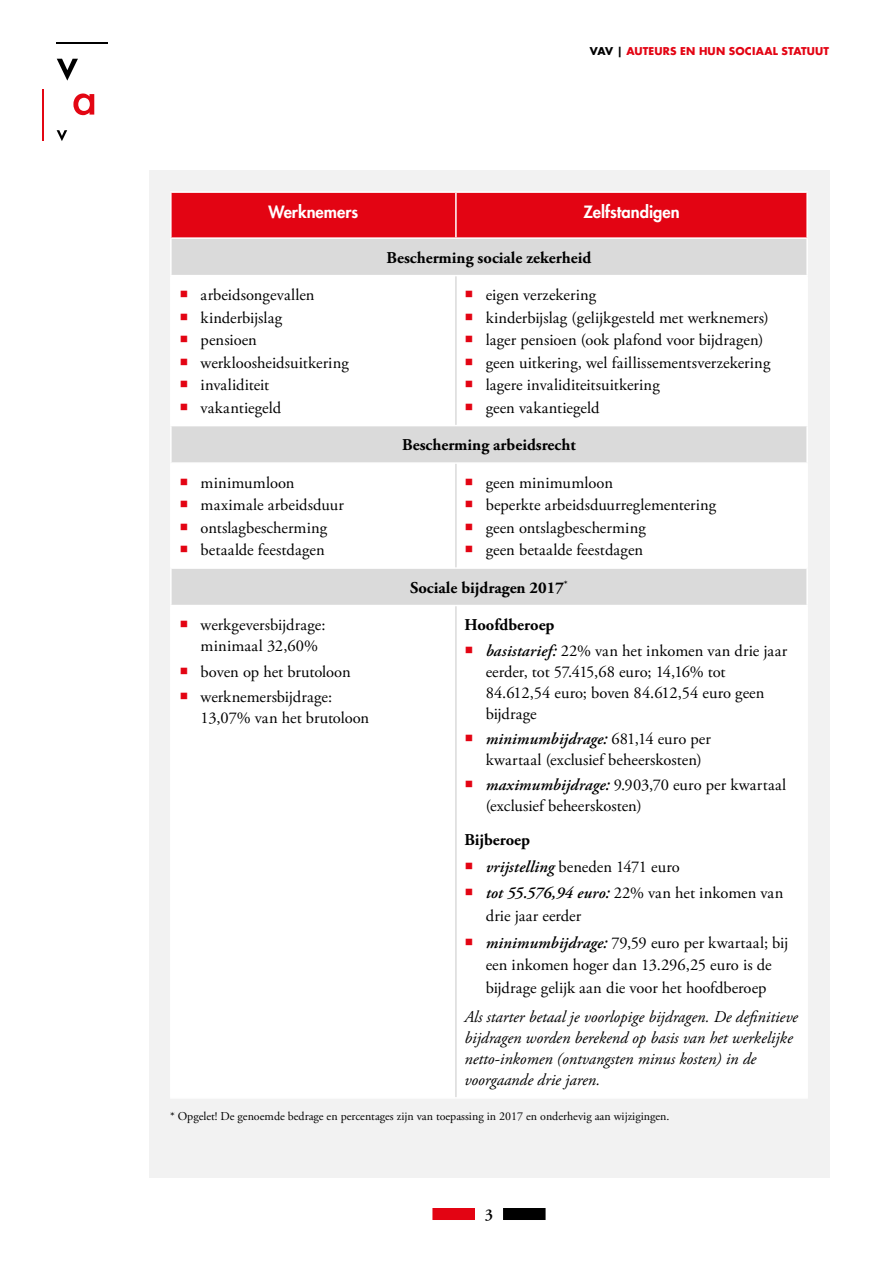
<style>
.page{position:relative;width:893px;height:1263px;background:#fff}
.page>*{position:absolute;margin:0;border:0;box-sizing:border-box;transform-origin:0 0}
.t1{font:16.5px/21px "Adobe Garamond Pro";letter-spacing:.005em;color:#000}
.t2{font:italic 16.5px/21px "Adobe Garamond Pro";color:#000}
.t3{font:700 16.5px "Adobe Garamond Pro";color:#000}
.t4{font:800 16.5px "Futura Std";color:#fff}
.t5{font:600 16.5px "Adobe Garamond Pro";color:#000}
.t6{font:12px "Adobe Garamond Pro";color:#000}
.t7{font:700 10.5px "Futura Std";letter-spacing:.015em;color:#e30413}
.s1{color:#000}
.s2{color:#e30413}
.s3{font-weight:600;font-style:italic}
</style>
<div class="page">
<svg style="left:57px;top:130px;width:10px;height:11px"></svg>
<svg style="left:73px;top:93px;width:21px;height:22px"></svg>
<svg style="left:57px;top:59px;width:21px;height:22px"></svg>
<hr style="left:57px;top:43px;width:51px;height:1px;background:#000">
<hr style="left:43px;top:89px;width:1px;height:52px;background:#e30613">
<div style="left:503px;top:1208px;width:43px;height:12px;background:#000"></div>
<div style="left:432px;top:1208px;width:43px;height:12px;background:#e30413"></div>
<div style="left:149px;top:170px;width:680px;height:1008px;background:#f2f2f2"></div>
<div style="left:172px;top:193px;width:634px;height:44px;background:#e30413"></div>
<div style="left:172px;top:239px;width:634px;height:36px;background:#dadada"></div>
<svg style="left:172px;top:276px;width:634px;height:821px;fill:#fff"></svg>
<hr style="left:170px;top:191px;width:286px;height:2px;background:#fff">
<hr style="left:170px;top:193px;width:2px;height:44px;background:#fff">
<hr style="left:456px;top:191px;width:352px;height:2px;background:#fff">
<hr style="left:455px;top:193px;width:2px;height:44px;background:#fff">
<hr style="left:806px;top:193px;width:2px;height:44px;background:#fff">
<hr style="left:170px;top:237px;width:286px;height:2px;background:#fff">
<hr style="left:170px;top:239px;width:2px;height:36px;background:#fff">
<hr style="left:456px;top:237px;width:352px;height:2px;background:#fff">
<hr style="left:806px;top:239px;width:2px;height:36px;background:#fff">
<hr style="left:170px;top:275px;width:286px;height:1px;background:#fff">
<hr style="left:170px;top:276px;width:2px;height:149px;background:#fff">
<hr style="left:456px;top:275px;width:352px;height:1px;background:#fff">
<hr style="left:806px;top:276px;width:2px;height:149px;background:#fff">
<hr style="left:170px;top:425px;width:286px;height:1px;background:#fff">
<hr style="left:170px;top:426px;width:2px;height:36px;background:#fff">
<hr style="left:456px;top:425px;width:352px;height:1px;background:#fff">
<hr style="left:806px;top:426px;width:2px;height:36px;background:#fff">
<hr style="left:170px;top:462px;width:286px;height:2px;background:#fff">
<hr style="left:170px;top:464px;width:2px;height:103px;background:#fff">
<hr style="left:456px;top:462px;width:352px;height:2px;background:#fff">
<hr style="left:806px;top:464px;width:2px;height:103px;background:#fff">
<hr style="left:170px;top:567px;width:286px;height:2px;background:#fff">
<hr style="left:170px;top:569px;width:2px;height:36px;background:#fff">
<hr style="left:456px;top:567px;width:352px;height:2px;background:#fff">
<hr style="left:806px;top:569px;width:2px;height:36px;background:#fff">
<hr style="left:170px;top:605px;width:286px;height:1px;background:#fff">
<hr style="left:170px;top:606px;width:2px;height:491px;background:#fff">
<hr style="left:456px;top:605px;width:352px;height:1px;background:#fff">
<hr style="left:806px;top:606px;width:2px;height:491px;background:#fff">
<hr style="left:170px;top:1097px;width:286px;height:1px;background:#fff">
<hr style="left:456px;top:1097px;width:352px;height:1px;background:#fff">
<hr style="left:455px;top:276px;width:2px;height:149px;background:#dadada">
<hr style="left:455px;top:464px;width:2px;height:103px;background:#dadada">
<hr style="left:455px;top:606px;width:2px;height:491px;background:#dadada">
<p class="t7" style="left:590px;top:44px;width:241px"><span class="s1">VAV |</span> AUTEURS EN HUN SOCIAAL STATUUT</p>
<p class="t4" style="left:269px;top:202px;width:91px">Werknemers</p>
<p class="t4" style="left:583px;top:202px;width:98px">Zelfstandigen</p>
<p class="t3" style="left:387px;top:248px;width:206px">Bescherming sociale zekerheid</p>
<p class="t1" style="left:179px;top:285px;width:137px"><span class="s2">○</span> arbeidsongevallen</p>
<p class="t1" style="left:179px;top:308px;width:104px"><span class="s2">○</span> kinderbijslag</p>
<p class="t1" style="left:179px;top:330px;width:79px"><span class="s2">○</span> pensioen</p>
<p class="t1" style="left:179px;top:353px;width:171px"><span class="s2">○</span> werkloosheidsuitkering</p>
<p class="t1" style="left:179px;top:375px;width:91px"><span class="s2">○</span> invaliditeit</p>
<p class="t1" style="left:179px;top:398px;width:103px"><span class="s2">○</span> vakantiegeld</p>
<p class="t1" style="left:464px;top:285px;width:133px"><span class="s2">○</span> eigen verzekering</p>
<p class="t1" style="left:464px;top:308px;width:306px"><span class="s2">○</span> kinderbijslag (gelijkgesteld met werknemers)</p>
<p class="t1" style="left:464px;top:330px;width:301px"><span class="s2">○</span> lager pensioen (ook plafond voor bijdragen)</p>
<p class="t1" style="left:464px;top:353px;width:307px"><span class="s2">○</span> geen uitkering, wel faillissementsverzekering</p>
<p class="t1" style="left:464px;top:375px;width:197px"><span class="s2">○</span> lagere invaliditeitsuitkering</p>
<p class="t1" style="left:464px;top:398px;width:137px"><span class="s2">○</span> geen vakantiegeld</p>
<p class="t3" style="left:402px;top:435px;width:175px">Bescherming arbeidsrecht</p>
<p class="t1" style="left:179px;top:473px;width:117px"><span class="s2">○</span> minimumloon</p>
<p class="t1" style="left:179px;top:495px;width:166px"><span class="s2">○</span> maximale arbeidsduur</p>
<p class="t1" style="left:179px;top:518px;width:149px"><span class="s2">○</span> ontslagbescherming</p>
<p class="t1" style="left:179px;top:540px;width:147px"><span class="s2">○</span> betaalde feestdagen</p>
<p class="t1" style="left:464px;top:473px;width:150px"><span class="s2">○</span> geen minimumloon</p>
<p class="t1" style="left:464px;top:495px;width:253px"><span class="s2">○</span> beperkte arbeidsduurreglementering</p>
<p class="t1" style="left:464px;top:518px;width:183px"><span class="s2">○</span> geen ontslagbescherming</p>
<p class="t1" style="left:464px;top:540px;width:180px"><span class="s2">○</span> geen betaalde feestdagen</p>
<p class="t3" style="left:410px;top:578px;width:159px">Sociale bijdragen 2017<sup>*</sup></p>
<p class="t3" style="left:464px;top:615px;width:92px">Hoofdberoep</p>
<p class="t1" style="left:486px;top:640px;width:303px;text-indent:-21px"><span class="s2">○</span> <span class="s3">basistarief:</span> 22% van het inkomen van drie jaar eerder, tot 57.415,68 euro; 14,16% tot 84.612,54 euro; boven 84.612,54 euro geen bijdrage</p>
<p class="t1" style="left:486px;top:729px;width:227px;text-indent:-21px"><span class="s2">○</span> <span class="s3">minimumbijdrage:</span> 681,14 euro per kwartaal (exclusief beheerskosten)</p>
<p class="t1" style="left:486px;top:775px;width:302px;text-indent:-21px"><span class="s2">○</span> <span class="s3">maximumbijdrage:</span> 9.903,70 euro per kwartaal (exclusief beheerskosten)</p>
<p class="t3" style="left:464px;top:830px;width:67px">Bijberoep</p>
<p class="t1" style="left:464px;top:856px;width:217px"><span class="s2">○</span> <span class="s3">vrijstelling</span> beneden 1471 euro</p>
<p class="t1" style="left:486px;top:882px;width:299px;line-height:22.5px;text-indent:-21px"><span class="s2">○</span> <span class="s3">tot 55.576,94 euro:</span> 22% van het inkomen van drie jaar eerder</p>
<p class="t1" style="left:464px;top:932px;width:325px;line-height:22.5px;text-align:center"><span class="s2">○</span> <span class="s3">minimumbijdrage:</span> 79,59 euro per kwartaal; bij een inkomen hoger dan 13.296,25 euro is de bijdrage gelijk aan die voor het hoofdberoep</p>
<p class="t2" style="left:464px;top:1007px;width:335px">Als starter betaal je voorlopige bijdragen. De definitieve bijdragen worden berekend op basis van het werkelijke netto-inkomen (ontvangsten minus kosten) in de voorgaande drie jaren.</p>
<p class="t6" style="left:170px;top:1109px;width:501px">* Opgelet! De genoemde bedrage en percentages zijn van toepassing in 2017 en onderhevig aan wijzigingen.</p>
<p class="t1" style="left:201px;top:615px;width:126px;text-indent:-21px"><span class="s2">○</span> werkgeversbijdrage: minimaal 32,60%</p>
<p class="t1" style="left:179px;top:661px;width:173px"><span class="s2">○</span> boven op het brutoloon</p>
<p class="t1" style="left:201px;top:687px;width:170px;text-indent:-21px"><span class="s2">○</span> werknemersbijdrage:<br>13,07% van het brutoloon</p>
<p class="t5" style="left:485px;top:1205px;width:10px">3</p>
</div>
